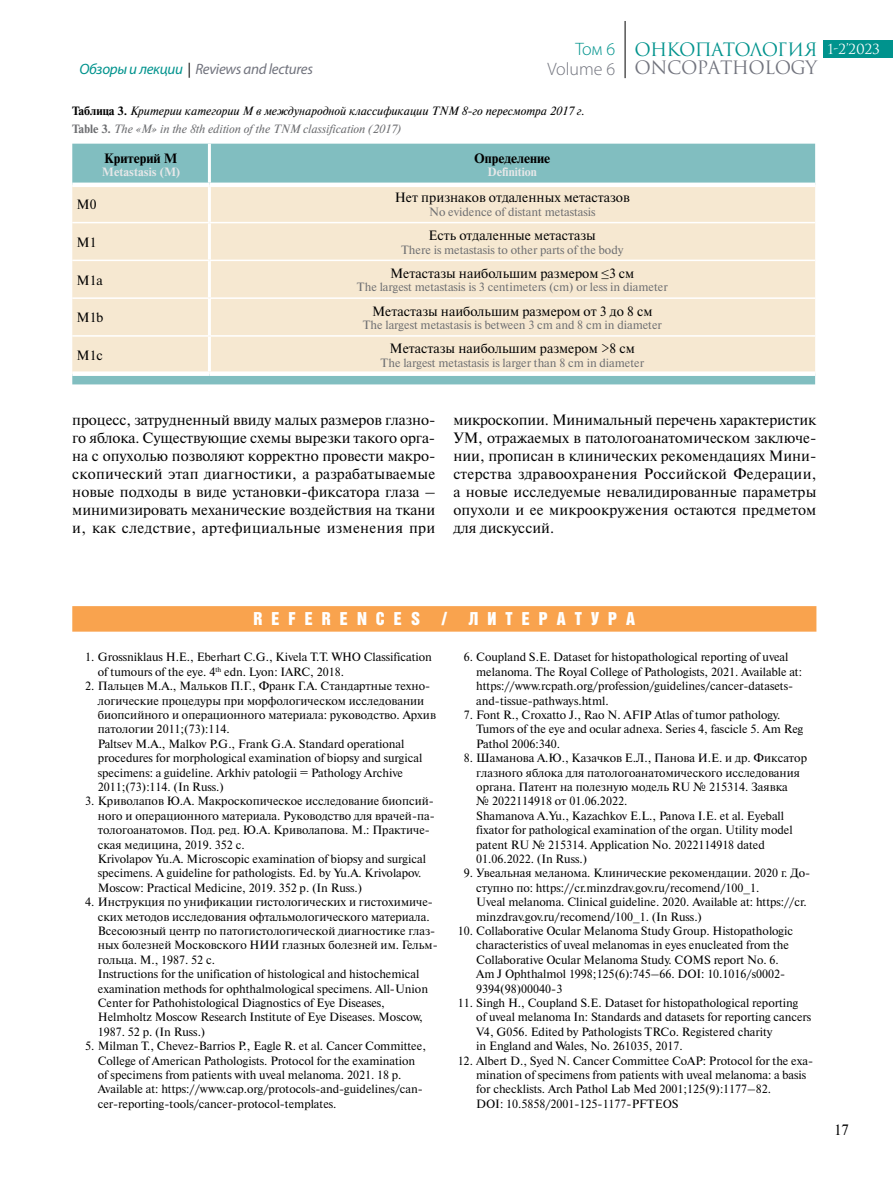
<style>
.page{position:relative;width:893px;height:1191px;background:#fff}
.page>*{position:absolute;margin:0;border:0;box-sizing:border-box;transform-origin:0 0}
.t1{font:18px/17.7px "Romul";letter-spacing:-.04em;color:#00938d;text-align:right}
.t2{font:18px "Bastion Kontrast Alt C";letter-spacing:.5em;color:#fff}
.t3{font:15px/18px "Newton C";letter-spacing:.01em;color:#000;text-align:justify}
.t4{font:italic 15px "Myriad Pro";letter-spacing:-.02em;color:#72747e}
.t5{font:13.5px "Newton C";color:#000}
.t6{font:700 13.5px "Newton C";color:#000}
.t7{font:13.5px "Romul";color:#fff}
.t8{font:12px/14.4px "Newton C";color:#000}
.t9{font:12px "Newton C";color:#6d6e71}
.t10{font:italic 12px/18.6px "Newton C";color:#000}
.t11{font:700 12px "Newton C";color:#e6e7e8}
.s1{color:#00938d}
.s2{color:#000}
.s3{font-family:"Myriad Pro";font-weight:300}
.s4{font-family:"Myriad Pro";font-weight:300;color:#72747e}
.s5{color:#72747e}
.s6{font-weight:700;font-style:normal}
.s7{font-weight:700;font-style:normal;color:#6d6e71}
.s8{color:#6d6e71}
.s9{font-family:"Times New Roman"}
</style>
<div class="page">
<div style="left:823px;top:40px;width:70px;height:17px;background:#00938d"></div>
<hr style="left:625px;top:21px;width:1px;height:57px;background:#000">
<div style="left:72px;top:144px;width:743px;height:240px;background:#81bec0"></div>
<div style="left:72px;top:187px;width:743px;height:184px;background:#f6e8d1"></div>
<hr style="left:208px;top:144px;width:3px;height:39px;background:#fff">
<hr style="left:208px;top:187px;width:3px;height:35px;background:#fff">
<hr style="left:208px;top:223px;width:3px;height:37px;background:#fff">
<hr style="left:208px;top:261px;width:3px;height:36px;background:#fff">
<hr style="left:208px;top:299px;width:3px;height:36px;background:#fff">
<hr style="left:208px;top:337px;width:3px;height:34px;background:#fff">
<hr style="left:72px;top:222px;width:137px;height:1px;background:#fff">
<hr style="left:209px;top:222px;width:606px;height:1px;background:#fff">
<hr style="left:72px;top:260px;width:137px;height:1px;background:#fff">
<hr style="left:209px;top:260px;width:606px;height:1px;background:#fff">
<hr style="left:72px;top:297px;width:137px;height:2px;background:#fff">
<hr style="left:209px;top:297px;width:606px;height:2px;background:#fff">
<hr style="left:72px;top:335px;width:137px;height:2px;background:#fff">
<hr style="left:209px;top:335px;width:606px;height:2px;background:#fff">
<div style="left:72px;top:371px;width:137px;height:5px;background:#fff"></div>
<div style="left:209px;top:371px;width:606px;height:5px;background:#fff"></div>
<hr style="left:72px;top:183px;width:137px;height:4px;background:#fff">
<hr style="left:209px;top:183px;width:606px;height:4px;background:#fff">
<div style="left:72px;top:606px;width:744px;height:25px;background:#f9a34e"></div>
<p class="t4" style="left:80px;top:59px;width:235px"><span class="s1">Обзоры и лекции</span> <span class="s2">|</span> Reviews and lectures</p>
<h1 class="t1" style="left:547px;top:41px;width:272px"><span class="s3">Том 6</span> ОНКОПАТОЛОГИЯ<br><span class="s4">Volume 6</span> <span class="s5">ONCOPATHOLOGY</span></h1>
<p class="t7" style="left:827px;top:42px;width:54px">1-2’2023</p>
<p class="t10" style="left:72px;top:101px;width:514px"><span class="s6">Таблица 3.</span> Критерии категории М в международной классификации TNM 8‑го пересмотра 2017 г.<br><span class="s7">Table 3.</span> <span class="s8">The «M» in the 8th edition of the TNM classification (2017)</span></p>
<p class="t6" style="left:104px;top:151px;width:74px">Критерий М</p>
<p class="t11" style="left:102px;top:165px;width:79px">Metastasis (M)</p>
<p class="t6" style="left:474px;top:151px;width:78px">Определение</p>
<p class="t11" style="left:488px;top:165px;width:51px">Definition</p>
<p class="t5" style="left:77px;top:197px;width:21px">М0</p>
<p class="t5" style="left:395px;top:190px;width:236px">Нет признаков отдаленных метастазов</p>
<p class="t9" style="left:429px;top:205px;width:168px">No evidence of distant metastasis</p>
<p class="t5" style="left:77px;top:235px;width:21px">M1</p>
<p class="t5" style="left:429px;top:228px;width:169px">Есть отдаленные метастазы</p>
<p class="t9" style="left:401px;top:243px;width:224px">There is metastasis to other parts of the body</p>
<p class="t5" style="left:77px;top:272px;width:28px">M1a</p>
<p class="t5" style="left:390px;top:266px;width:246px">Метастазы наибольшим размером <span class="s9">≤</span>3 см</p>
<p class="t9" style="left:357px;top:281px;width:312px">The largest metastasis is 3 centimeters (cm) or less in diameter</p>
<p class="t5" style="left:77px;top:310px;width:28px">M1b</p>
<p class="t5" style="left:372px;top:304px;width:282px">Метастазы наибольшим размером от 3 до 8 см</p>
<p class="t9" style="left:363px;top:318px;width:301px">The largest metastasis is between 3 cm and 8 cm in diameter</p>
<p class="t5" style="left:77px;top:348px;width:28px">M1c</p>
<p class="t5" style="left:390px;top:341px;width:247px">Метастазы наибольшим размером &gt;8 см</p>
<p class="t9" style="left:381px;top:356px;width:265px">The largest metastasis is larger than 8 cm in diameter</p>
<p class="t3" style="left:72px;top:411px;width:365px">процесс, затрудненный ввиду малых размеров глазно&shy;го яблока. Существующие схемы вырезки такого орга&shy;на с опухолью позволяют корректно провести макро&shy;скопический этап диагностики, а разрабатываемые новые подходы в виде установки-фиксатора глаза – минимизировать механические воздействия на ткани и, как следствие, артефициальные изменения при</p>
<p class="t3" style="left:453px;top:411px;width:365px">микроскопии. Минимальный перечень характеристик УМ, отражаемых в патологоанатомическом заключе&shy;нии, прописан в клинических рекомендациях Мини&shy;стерства здравоохранения Российской Федерации, а новые исследуемые невалидированные параметры опухоли и ее микроокружения остаются предметом для дискуссий.</p>
<h1 class="t2" style="left:253px;top:610px;width:383px">REFERENCES / ЛИТЕРАТУРА</h1>
<p class="t8" style="left:98px;top:650px;width:336px;text-indent:-13px">1. Grossniklaus H.E., Eberhart C.G., Kivela T.T. WHO Classification of tumours of the eye. 4<sup>th</sup> edn. Lyon: IARC, 2018.</p>
<p class="t8" style="left:98px;top:679px;width:340px;text-indent:-13px">2. Пальцев М.А., Мальков П.Г., Франк Г.А. Стандартные техно&shy;логические процедуры при морфологическом исследовании биопсийного и операционного материала: руководство. Архив патологии 2011;(73):114.<br>Paltsev M.A., Malkov P.G., Frank G.A. Standard operational procedures for morphological examination of biopsy and surgical specimens: a guideline. Arkhiv patologii = Pathology Archive 2011;(73):114. (In Russ.)</p>
<p class="t8" style="left:98px;top:794px;width:339px;text-indent:-13px">3. Криволапов Ю.А. Макроскопическое исследование биопсий&shy;ного и операционного материала. Руководство для врачей-па&shy;тологоанатомов. Под. ред. Ю.А. Криволапова. М.: Практиче&shy;ская медицина, 2019. 352 с.<br>Krivolapov Yu.A. Microscopic examination of biopsy and surgical specimens. A guideline for pathologists. Ed. by Yu.A. Krivolapov.<br>Moscow: Practical Medicine, 2019. 352 p. (In Russ.)</p>
<p class="t8" style="left:98px;top:895px;width:340px;text-indent:-13px">4. Инструкция по унификации гистологических и гистохимиче&shy;ских методов исследования офтальмологического материала.<br>Всесоюзный центр по патогистологической диагностике глаз&shy;ных болезней Московского НИИ глазных болезней им. Гельм&shy;гольца. М., 1987. 52 c.<br>Instructions for the unification of histological and histochemical examination methods for ophthalmological specimens. All-Union Center for Pathohistological Diagnostics of Eye Diseases, Helmholtz Moscow Research Institute of Eye Diseases. Moscow, 1987. 52 p. (In Russ.)</p>
<p class="t8" style="left:98px;top:1039px;width:330px;text-indent:-13px">5. Milman T., Chevez-Barrios P., Eagle R. et al. Cancer Committee, College of American Pathologists. Protocol for the examination of specimens from patients with uveal melanoma. 2021. 18 p.<br>Available at: https://www.cap.org/protocols-and-guidelines/can&shy;cer-reporting-tools/cancer-рrotocol-templates.</p>
<p class="t8" style="left:476px;top:650px;width:327px;text-indent:-13px">6. Coupland S.E. Dataset for histopathological reporting of uveal melanoma. The Royal College of Pathologists, 2021. Available at: https://www.rcpath.org/profession/guidelines/cancer-datasets&shy;and-tissue-pathways.html.</p>
<p class="t8" style="left:476px;top:707px;width:329px;text-indent:-13px">7. Font R., Croxatto J., Rao N. AFIP Atlas of tumor pathology.<br>Tumors of the eye and ocular adnexa. Series 4, fascicle 5. Am Reg<br>Pathol 2006:340.</p>
<p class="t8" style="left:476px;top:751px;width:332px;text-indent:-13px">8. Шаманова А.Ю., Казачков Е.Л., Панова И.Е. и др. Фиксатор глазного яблока для патологоанатомического исследования органа. Патент на полезную модель RU № 215314. Заявка<br>№ 2022114918 от 01.06.2022.<br>Shamanova A.Yu., Kazachkov E.L., Panova I.E. et al. Eyeball fixator for pathological examination of the organ. Utility model patent RU № 215314. Application No. 2022114918 dated 01.06.2022. (In Russ.)</p>
<p class="t8" style="left:476px;top:866px;width:335px;text-indent:-13px">9. Увеальная меланома. Клинические рекомендации. 2020 г. До&shy;ступно по: https://cr.minzdrav.gov.ru/recomend/100_1.<br>Uveal melanoma. Clinical guideline. 2020. Available at: https://cr. minzdrav.gov.ru/recomend/100_1. (In Russ.)</p>
<p class="t8" style="left:476px;top:923px;width:318px;text-indent:-19px">10. Collaborative Ocular Melanoma Study Group. Histopathologic characteristics of uveal melanomas in eyes enucleated from the Collaborative Ocular Melanoma Study. COMS report No. 6.<br>Am J Ophthalmol 1998;125(6):745–66. DOI: 10.1016/s0002- 9394(98)00040-3</p>
<p class="t8" style="left:476px;top:995px;width:336px;text-indent:-18px">11. Singh H., Coupland S.E. Dataset for histopathological reporting of uveal melanoma In: Standards and datasets for reporting cancers V4, G056. Edited by Pathologists TRCo. Registered charity<br>in England and Wales, No. 261035, 2017.</p>
<p class="t8" style="left:476px;top:1053px;width:337px;text-indent:-19px">12. Albert D., Syed N. Cancer Committee CoAP: Protocol for the exa&shy;mination of specimens from patients with uveal melanoma: a basis for checklists. Arch Pathol Lab Med 2001;125(9):1177–82.<br>DOI: 10.5858/2001-125-1177-PFTEOS</p>
<p class="t3" style="left:834px;top:1120px;width:16px">17</p>
</div>
